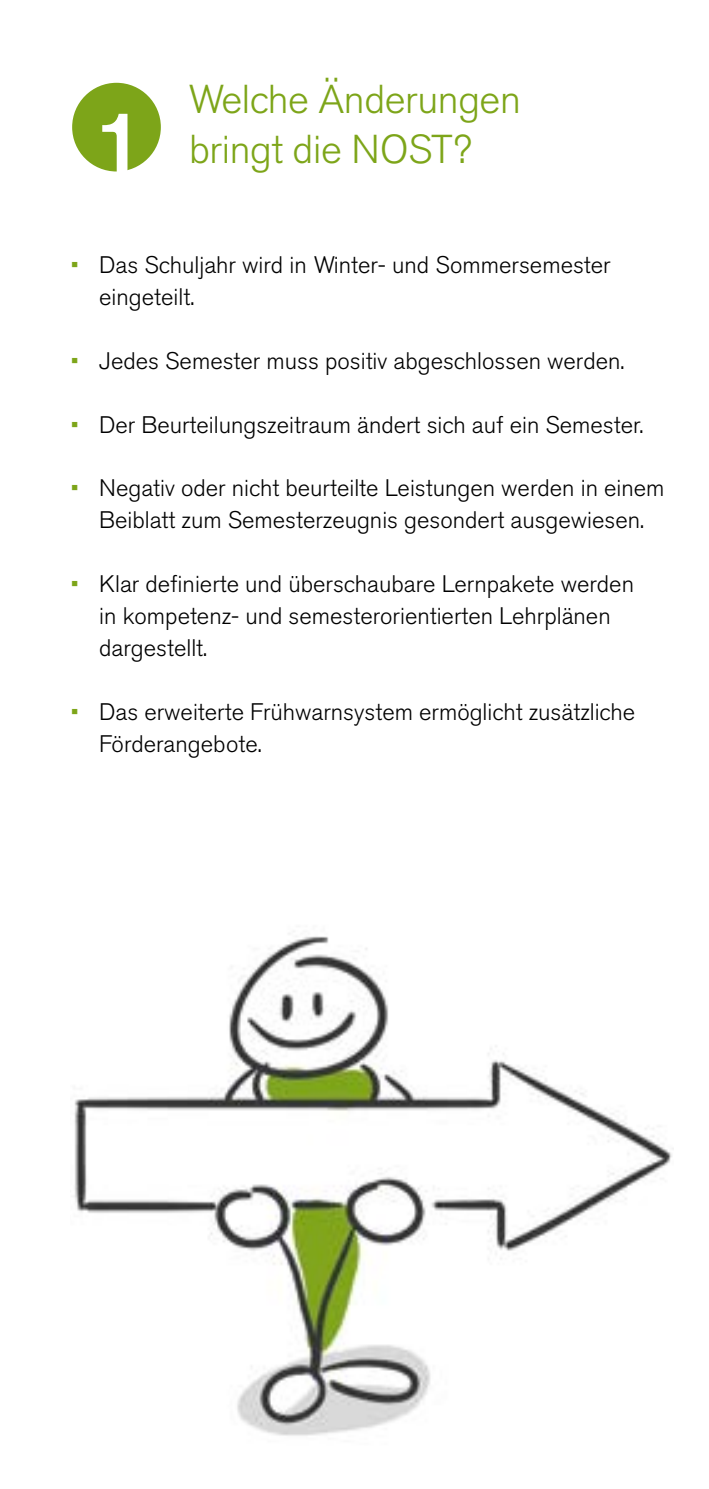
<style>
.page{position:relative;width:709px;height:1489px;background:#fff}
.page>*{position:absolute;margin:0;border:0;box-sizing:border-box;transform-origin:0 0}
.t1{font:500 87.5px "Akzidenz Grotesk Pro";color:#fff}
.H1_Bildung{font:300 40px/50px "Akzidenz Grotesk Pro";letter-spacing:-.01em;color:#7da519}
.t2{font:300 23.75px/32px "Akzidenz Grotesk Pro";color:#000}
.s1{color:#7da519}
</style>
<div class="page">
<img style="left:74px;top:933px;width:599px;height:503px">
<div style="left:72px;top:83px;width:89px;height:88px;background:#7da519;border-radius:50%"></div>
<h1 class="t1" style="left:96px;top:85px;width:51px">1</h1>
<h2 class="H1_Bildung" style="left:189px;top:74px;width:333px">Welche Änderungen bringt die NOST?</h2>
<p class="t2" style="left:99px;top:249px;width:513px;text-indent:-28px"><span class="s1">•</span> Das Schuljahr wird in Winter- und Sommersemester eingeteilt.</p>
<p class="t2" style="left:71px;top:344px;width:555px"><span class="s1">•</span> Jedes Semester muss positiv abgeschlossen werden.</p>
<p class="t2" style="left:71px;top:408px;width:574px"><span class="s1">•</span> Der Beurteilungszeitraum ändert sich auf ein Semester.</p>
<p class="t2" style="left:71px;top:472px;width:595px;text-align:center"><span class="s1">•</span> Negativ oder nicht beurteilte Leistungen werden in einem<br>Beiblatt zum Semesterzeugnis gesondert ausgewiesen.</p>
<p class="t2" style="left:99px;top:567px;width:536px;text-indent:-28px"><span class="s1">•</span> Klar definierte und überschaubare Lernpakete werden in kompetenz- und semesterorientierten Lehrplänen dargestellt.</p>
<p class="t2" style="left:99px;top:695px;width:537px;text-indent:-28px"><span class="s1">•</span> Das erweiterte Frühwarnsystem ermöglicht zusätzliche<br>Förderangebote.</p>
</div>
